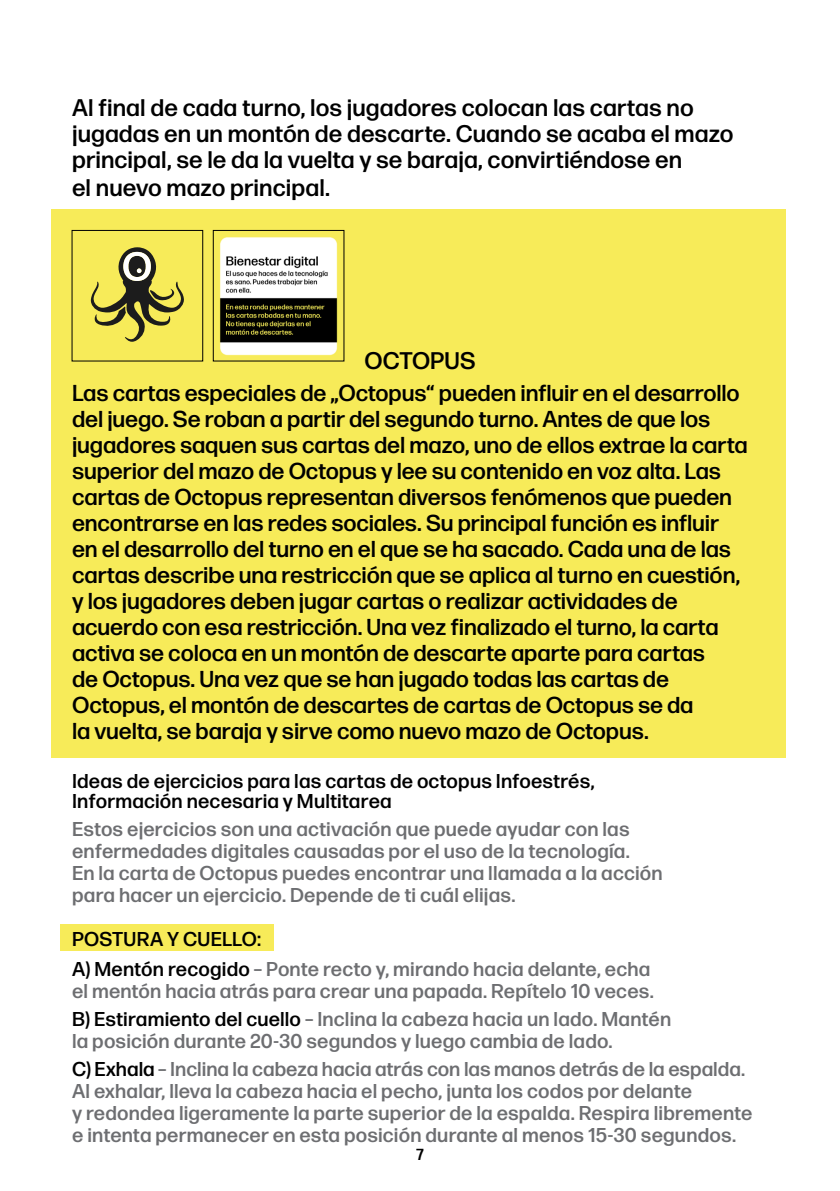
<style>
.page{position:relative;width:840px;height:1191px;background:#fff}
.page>*{position:absolute;margin:0;border:0;box-sizing:border-box;transform-origin:0 0}
.t1{font:500 24px/26.6px "Forma DJR Micro";color:#000}
.t2{font:500 23px/26px "Forma DJR Micro";letter-spacing:-.005em;color:#000}
.t3{font:500 20px/22px "Forma DJR Micro";letter-spacing:.01em;color:#6d6e71}
.t4{font:500 20px/20px "Forma DJR Micro";letter-spacing:.01em;color:#000}
.t5{font:500 16px "Forma DJR Micro";color:#000}
.s1{color:#000}
</style>
<div class="page">
<div style="left:51px;top:210px;width:734px;height:548px;background:#f7eb59"></div>
<div style="left:60px;top:924px;width:213px;height:26px;background:#f7eb59"></div>
<svg style="left:90px;top:247px;width:94px;height:95px"></svg>
<div style="left:72px;top:230px;width:131px;height:131px;border:1px solid #000"></div>
<img style="left:220px;top:237px;width:118px;height:119px">
<div style="left:213px;top:230px;width:131px;height:131px;border:1px solid #000"></div>
<p class="t1" style="left:72px;top:94px;width:662px">Al final de cada turno, los jugadores colocan las cartas no jugadas en un montón de descarte. Cuando se acaba el mazo principal, se le da la vuelta y se baraja, convirtiéndose en<br>el nuevo mazo principal.</p>
<p class="t1" style="left:364px;top:346px;width:112px">OCTOPUS</p>
<p class="t2" style="left:72px;top:379px;width:676px">Las cartas especiales de „Octopus“ pueden influir en el desarrollo del juego. Se roban a partir del segundo turno. Antes de que los jugadores saquen sus cartas del mazo, uno de ellos extrae la carta superior del mazo de Octopus y lee su contenido en voz alta. Las cartas de Octopus representan diversos fenómenos que pueden encontrarse en las redes sociales. Su principal función es influir en el desarrollo del turno en el que se ha sacado. Cada una de las cartas describe una restricción que se aplica al turno en cuestión, y los jugadores deben jugar cartas o realizar actividades de acuerdo con esa restricción. Una vez finalizado el turno, la carta activa se coloca en un montón de descarte aparte para cartas<br>de Octopus. Una vez que se han jugado todas las cartas de Octopus, el montón de descartes de cartas de Octopus se da<br>la vuelta, se baraja y sirve como nuevo mazo de Octopus.</p>
<p class="t4" style="left:72px;top:770px;width:523px">Ideas de ejercicios para las cartas de octopus Infoestrés,<br>Información necesaria y Multitarea</p>
<p class="t3" style="left:72px;top:817px;width:592px">Estos ejercicios son una activación que puede ayudar con las enfermedades digitales causadas por el uso de la tecnología.<br>En la carta de Octopus puedes encontrar una llamada a la acción para hacer un ejercicio. Depende de ti cuál elijas.</p>
<p class="t4" style="left:72px;top:928px;width:191px">POSTURA Y CUELLO:</p>
<p class="t3" style="left:72px;top:957px;width:583px"><span class="s1">A) Mentón recogido</span> – Ponte recto y, mirando hacia delante, echa el mentón hacia atrás para crear una papada. Repítelo 10 veces.</p>
<p class="t3" style="left:72px;top:1007px;width:600px"><span class="s1">B) Estiramiento del cuello</span> – Inclina la cabeza hacia un lado. Mantén la posición durante 20-30 segundos y luego cambia de lado.</p>
<p class="t3" style="left:72px;top:1057px;width:681px"><span class="s1">C) Exhala</span> – Inclina la cabeza hacia atrás con las manos detrás de la espalda.<br>Al exhalar, lleva la cabeza hacia el pecho, junta los codos por delante<br>y redondea ligeramente la parte superior de la espalda. Respira libremente e intenta permanecer en esta posición durante al menos 15-30 segundos.</p>
<p class="t5" style="left:416px;top:1144px;width:9px">7</p>
</div>
